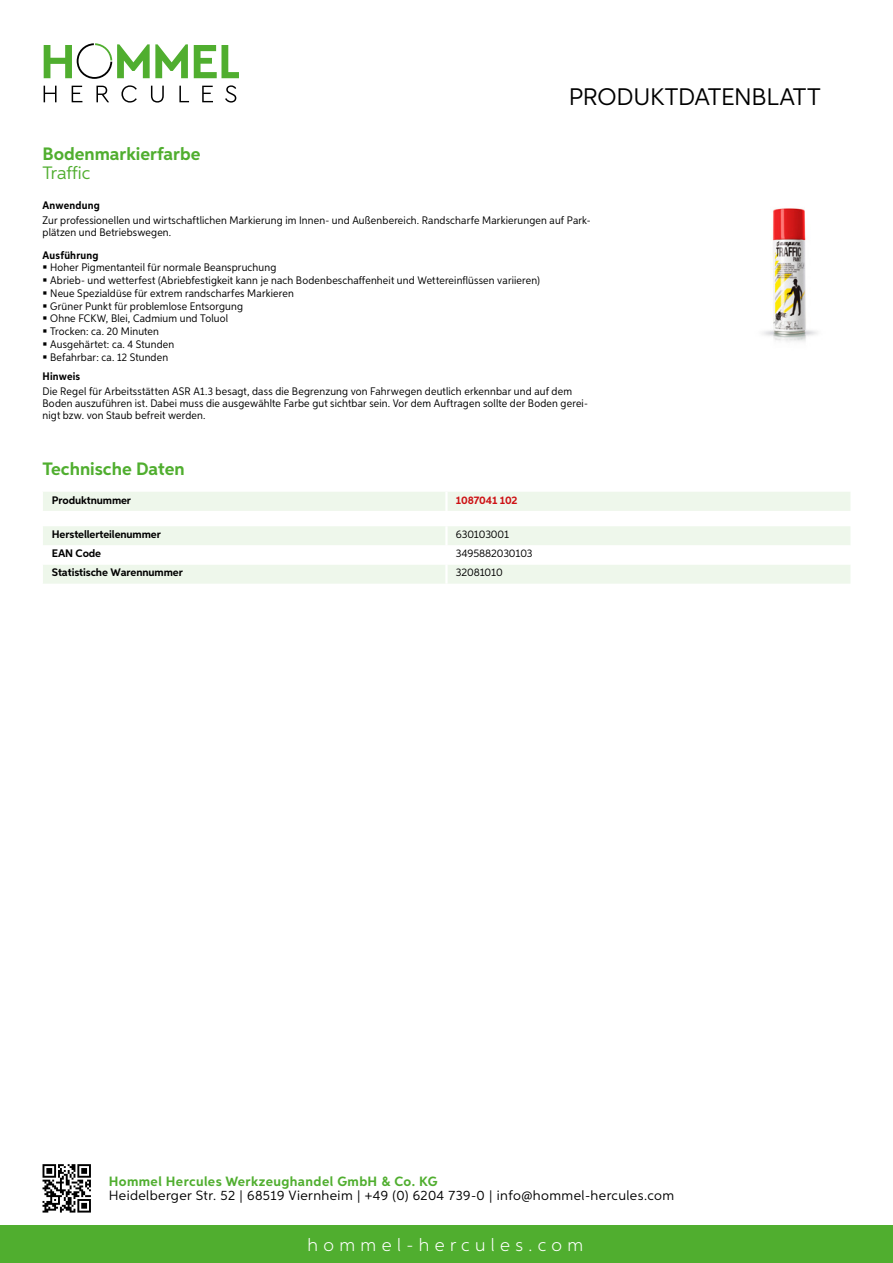
<style>
.page{position:relative;width:893px;height:1263px;background:#fff}
.page>*{position:absolute;margin:0;border:0;box-sizing:border-box;transform-origin:0 0}
.t1{font:24px "Aspira";letter-spacing:-.01em;color:#000}
.t2{font:700 18px "Aspira";color:#50ae2f}
.t3{font:300 18px "Aspira";letter-spacing:.3em;color:#fff}
.t4{font:18px "Aspira";color:#50ae2f}
.t5{font:13.5px "Aspira";letter-spacing:.03em;color:#000}
.t6{font:700 13.5px "Aspira";letter-spacing:.03em;color:#50ae2f}
.t7{font:10.95px/12.8px "Aspira Nar";letter-spacing:.015em;color:#000}
.t8{font:700 10.95px "Aspira";letter-spacing:-.01em;color:#000}
.t9{font:10.95px "Aspira";letter-spacing:-.01em;color:#000}
.t10{font:700 10.95px "Aspira Nar";letter-spacing:.02em;color:#000}
.t11{font:700 10.95px "Aspira";letter-spacing:-.01em;color:#cd1013}
</style>
<div class="page">
<div style="left:0;top:1226px;width:893px;height:37px;background:#50ae2f"></div>
<svg style="left:43px;top:1164px;width:48px;height:48px"></svg>
<svg style="left:194px;top:45px;width:45px;height:33px"></svg>
<svg style="left:44px;top:43px;width:144px;height:36px"></svg>
<svg style="left:44px;top:86px;width:13px;height:16px"></svg>
<svg style="left:72px;top:86px;width:10px;height:16px"></svg>
<svg style="left:96px;top:86px;width:13px;height:16px"></svg>
<svg style="left:121px;top:85px;width:16px;height:18px"></svg>
<svg style="left:151px;top:86px;width:13px;height:17px"></svg>
<svg style="left:179px;top:86px;width:10px;height:16px"></svg>
<svg style="left:202px;top:86px;width:11px;height:16px"></svg>
<svg style="left:225px;top:85px;width:11px;height:18px"></svg>
<div style="left:43px;top:492px;width:807px;height:19px;background:#eef7eb"></div>
<hr style="left:445px;top:492px;width:3px;height:19px;background:#fff">
<svg style="left:43px;top:526px;width:807px;height:58px"></svg>
<hr style="left:445px;top:564px;width:3px;height:20px;background:#fff">
<img style="left:762px;top:208px;width:55px;height:134px">
<h1 class="t1" style="left:569px;top:82px;width:253px">Produktdatenblatt</h1>
<h2 class="t2" style="left:43px;top:142px;width:159px">Bodenmarkierfarbe</h2>
<h2 class="t4" style="left:43px;top:162px;width:50px">Traffic</h2>
<p class="t10" style="left:43px;top:199px;width:59px">Anwendung</p>
<p class="t7" style="left:43px;top:214px;width:550px;line-height:12px">Zur professionellen und wirtschaftlichen Markierung im Innen- und Außenbereich. Randscharfe Markierungen auf Park&shy;plätzen und Betriebswegen.</p>
<p class="t10" style="left:43px;top:248px;width:58px">Ausführung</p>
<p class="t7" style="left:50px;top:261px;width:491px">Hoher Pigmentanteil für normale Beanspruchung<br>Abrieb- und wetterfest (Abriebfestigkeit kann je nach Bodenbeschaffenheit und Wettereinflüssen variieren)<br>Neue Spezialdüse für extrem randscharfes Markieren<br>Grüner Punkt für problemlose Entsorgung<br>Ohne FCKW, Blei, Cadmium und Toluol<br>Trocken: ca. 20 Minuten<br>Ausgehärtet: ca. 4 Stunden<br>Befahrbar: ca. 12 Stunden</p>
<p class="t10" style="left:43px;top:369px;width:39px">Hinweis</p>
<p class="t7" style="left:43px;top:385px;width:547px;line-height:12px">Die Regel für Arbeitsstätten ASR A1.3 besagt, dass die Begrenzung von Fahrwegen deutlich erkennbar und auf dem<br>Boden auszuführen ist. Dabei muss die ausgewählte Farbe gut sichtbar sein. Vor dem Auftragen sollte der Boden gerei&shy;nigt bzw. von Staub befreit werden.</p>
<h2 class="t2" style="left:43px;top:458px;width:144px">Technische Daten</h2>
<p class="t8" style="left:52px;top:493px;width:81px">Produktnummer</p>
<p class="t11" style="left:456px;top:493px;width:63px">1087041 102</p>
<p class="t8" style="left:52px;top:528px;width:111px">Herstellerteilenummer</p>
<p class="t9" style="left:456px;top:528px;width:55px">630103001</p>
<p class="t8" style="left:52px;top:547px;width:51px">EAN Code</p>
<p class="t9" style="left:456px;top:547px;width:78px">3495882030103</p>
<p class="t8" style="left:52px;top:566px;width:132px">Statistische Warennummer</p>
<p class="t9" style="left:456px;top:566px;width:48px">32081010</p>
<p class="t6" style="left:109px;top:1172px;width:330px">Hommel Hercules Werkzeughandel GmbH &amp; Co. KG</p>
<p class="t5" style="left:109px;top:1187px;width:567px">Heidelberger Str. 52 | 68519 Viernheim | +49 (0) 6204 739-0 | info@hommel-hercules.com</p>
<h2 class="t3" style="left:307px;top:1234px;width:277px">hommel-hercules.com</h2>
</div>
